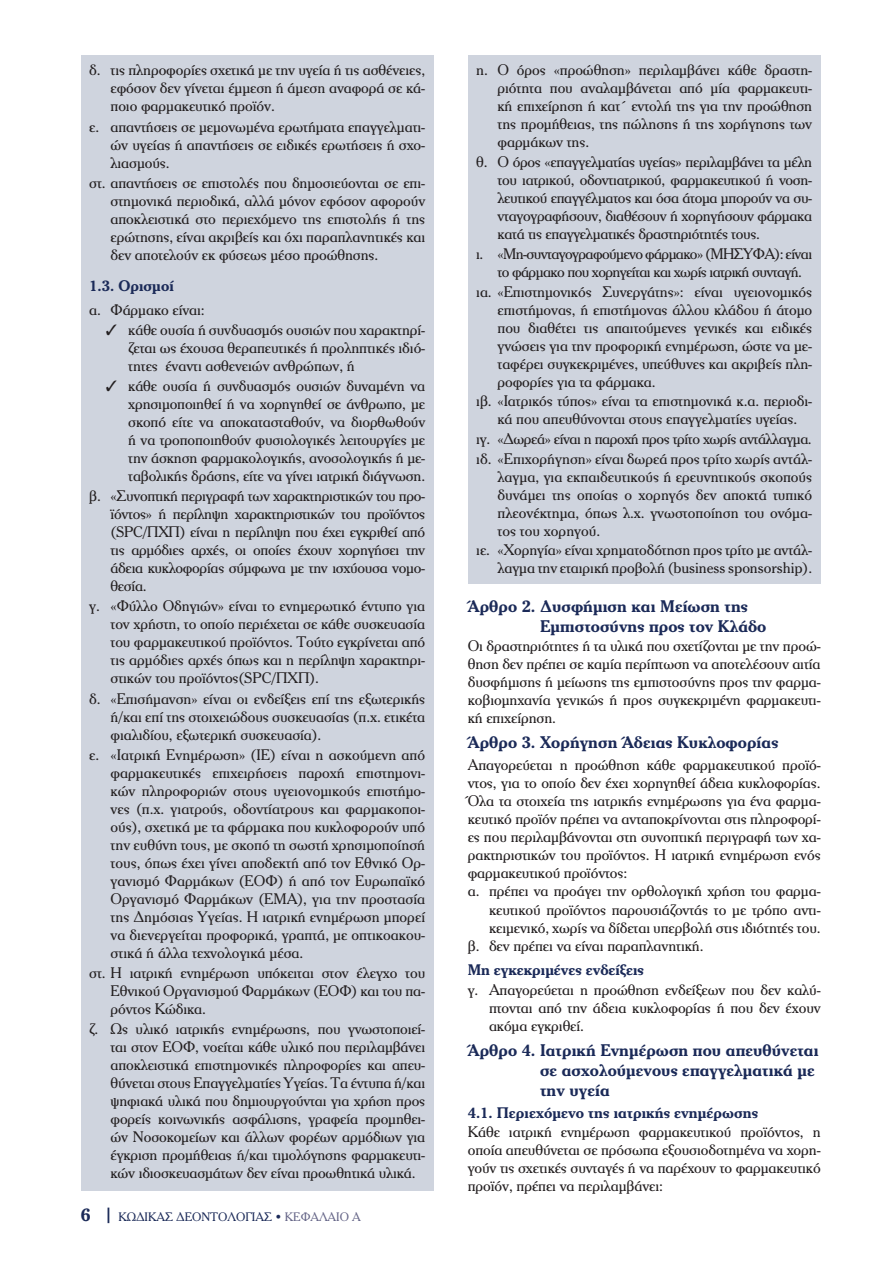
<style>
.page{position:relative;width:893px;height:1263px;background:#fff}
.page>*{position:absolute;margin:0;border:0;box-sizing:border-box;transform-origin:0 0}
.t1{font:700 16.5px/19.8px "PF Cheltenham";color:#1b2a58}
.t2{font:15px/18px "PF Cheltenham";letter-spacing:-.005em;color:#231f20;text-align:justify}
.t3{font:15px/18px "PF Cheltenham";letter-spacing:-.04em;color:#231f20}
.t4{font:700 15px "PF Cheltenham";color:#1b2a58}
.t5{font:12px "PF Cheltenham";color:#1b2a58}
.s1{font-weight:700;font-size:18px}
.s2{color:#656587}
</style>
<div class="page">
<div style="left:81px;top:55px;width:353px;height:1136px;background:#cfd4de"></div>
<div style="left:468px;top:55px;width:353px;height:529px;background:#cfd4de"></div>
<p class="t2" style="left:111px;top:61px;width:316px;text-indent:-21px">δ. τις πληροφορίες σχετικά µε την υγεία ή τις ασθένειες, εφόσον δεν γίνεται έµµεση ή άµεση αναφορά σε κά&shy;ποιο φαρµακευτικό προϊόν.</p>
<p class="t2" style="left:111px;top:117px;width:316px;text-indent:-21px">ε. απαντήσεις σε µεµονωµένα ερωτήµατα επαγγελµατι&shy;ών υγείας ή απαντήσεις σε ειδικές ερωτήσεις ή σχο&shy;λιασµούς.</p>
<p class="t2" style="left:111px;top:173px;width:316px;text-indent:-21px">στ. απαντήσεις σε επιστολές που δηµοσιεύονται σε επι&shy;στηµονικά περιοδικά, αλλά µόνον εφόσον αφορούν αποκλειστικά στο περιεχόµενο της επιστολής ή της ερώτησης, είναι ακριβείς και όχι παραπλανητικές και δεν αποτελούν εκ φύσεως µέσο προώθησης.</p>
<p class="t4" style="left:89px;top:276px;width:86px">1.3. Ορισμοί</p>
<p class="t2" style="left:89px;top:300px;width:117px">α. Φάρµακο είναι:</p>
<p class="t2" style="left:128px;top:321px;width:298px;text-indent:-22px">✓ κάθε ουσία ή συνδυασµός ουσιών που χαρακτηρί&shy;ζεται ως έχουσα θεραπευτικές ή προληπτικές ιδιό&shy;τητες έναντι ασθενειών ανθρώπων, ή</p>
<p class="t2" style="left:128px;top:377px;width:298px;text-indent:-22px">✓ κάθε ουσία ή συνδυασµός ουσιών δυναµένη να χρησιµοποιηθεί ή να χορηγηθεί σε άνθρωπο, µε σκοπό είτε να αποκατασταθούν, να διορθωθούν ή να τροποποιηθούν φυσιολογικές λειτουργίες µε την άσκηση φαρµακολογικής, ανοσολογικής ή µε&shy;ταβολικής δράσης, είτε να γίνει ιατρική διάγνωση.</p>
<p class="t2" style="left:111px;top:487px;width:316px;text-indent:-21px">β. «Συνοπτική περιγραφή των χαρακτηριστικών του προ&shy;ϊόντος» ή περίληψη χαρακτηριστικών του προϊόντος (SPC/ΠΧΠ) είναι η περίληψη που έχει εγκριθεί από τις αρµόδιες αρχές, οι οποίες έχουν χορηγήσει την άδεια κυκλοφορίας σύµφωνα µε την ισχύουσα νοµο&shy;θεσία.</p>
<p class="t2" style="left:111px;top:597px;width:316px;text-indent:-21px">γ. «Φύλλο Οδηγιών» είναι το ενηµερωτικό έντυπο για τον χρήστη, το οποίο περιέχεται σε κάθε συσκευασία του φαρµακευτικού προϊόντος. Τούτο εγκρίνεται από τις αρµόδιες αρχές όπως και η περίληψη χαρακτηρι&shy;στικών του προϊόντος(SPC/ΠΧΠ).</p>
<p class="t2" style="left:111px;top:689px;width:316px;text-indent:-21px">δ. «Επισήµανση» είναι οι ενδείξεις επί της εξωτερικής ή/και επί της στοιχειώδους συσκευασίας (π.χ. ετικέτα φιαλιδίου, εξωτερική συσκευασία).</p>
<p class="t2" style="left:111px;top:745px;width:316px;text-indent:-21px">ε. «Ιατρική Ενηµέρωση» (ΙΕ) είναι η ασκούµενη από φαρµακευτικές επιχειρήσεις παροχή επιστηµονι&shy;κών πληροφοριών στους υγειονοµικούς επιστήµο&shy;νες (π.χ. γιατρούς, οδοντίατρους και φαρµακοποι&shy;ούς), σχετικά µε τα φάρµακα που κυκλοφορούν υπό την ευθύνη τους, µε σκοπό τη σωστή χρησιµοποίησή τους, όπως έχει γίνει αποδεκτή από τον Εθνικό Ορ&shy;γανισµό Φαρµάκων (ΕΟΦ) ή από τον Ευρωπαϊκό Οργανισµό Φαρµάκων (ΕΜΑ), για την προστασία της ∆ηµόσιας Υγείας. Η ιατρική ενηµέρωση µπορεί να διενεργείται προφορικά, γραπτά, µε οπτικοακου&shy;στικά ή άλλα τεχνολογικά µέσα.</p>
<p class="t2" style="left:111px;top:963px;width:316px;text-indent:-21px">στ. Η ιατρική ενηµέρωση υπόκειται στον έλεγχο του Εθνικού Οργανισµού Φαρµάκων (ΕΟΦ) και του πα&shy;ρόντος Κώδικα.</p>
<p class="t2" style="left:111px;top:1019px;width:316px;text-indent:-21px">ζ. Ως υλικό ιατρικής ενηµέρωσης, που γνωστοποιεί&shy;ται στον ΕΟΦ, νοείται κάθε υλικό που περιλαµβάνει αποκλειστικά επιστηµονικές πληροφορίες και απευ&shy;θύνεται στους Επαγγελµατίες Υγείας. Τα έντυπα ή/και ψηφιακά υλικά που δηµιουργούνται για χρήση προς φορείς κοινωνικής ασφάλισης, γραφεία προµηθει&shy;ών Νοσοκοµείων και άλλων φορέων αρµόδιων για έγκριση προµήθειας ή/και τιµολόγησης φαρµακευτι&shy;κών ιδιοσκευασµάτων δεν είναι προωθητικά υλικά.</p>
<p class="t5" style="left:81px;top:1210px;width:281px"><span class="s1">6 |</span> ΚΩΔΙΚΑΣ ΔΕΟΝΤΟΛΟΓΙΑΣ <span class="s2">ΚΕΦΑΛΑΙΟ Α</span></p>
<p class="t2" style="left:497px;top:61px;width:316px;text-indent:-21px">η. Ο όρος «προώθηση» περιλαµβάνει κάθε δραστη&shy;ριότητα που αναλαµβάνεται από µία φαρµακευτι&shy;κή επιχείρηση ή κατ΄ εντολή της για την προώθηση της προµήθειας, της πώλησης ή της χορήγησης των φαρµάκων της.</p>
<p class="t2" style="left:497px;top:153px;width:316px;text-indent:-21px">θ. Ο όρος «επαγγελµατίας υγείας» περιλαµβάνει τα µέλη του ιατρικού, οδοντιατρικού, φαρµακευτικού ή νοση&shy;λευτικού επαγγέλµατος και όσα άτοµα µπορούν να συ&shy;νταγογραφήσουν, διαθέσουν ή χορηγήσουν φάρµακα κατά τις επαγγελµατικές δραστηριότητές τους.</p>
<p class="t3" style="left:497px;top:244px;width:316px;text-indent:-21px">ι. «Μη-συνταγογραφούµενο φάρµακο» (ΜΗΣΥΦΑ): είναι το φάρµακο που χορηγείται και χωρίς ιατρική συνταγή.</p>
<p class="t2" style="left:497px;top:282px;width:316px;text-indent:-21px">ια. «Επιστηµονικός Συνεργάτης»: είναι υγειονοµικός επιστήµονας, ή επιστήµονας άλλου κλάδου ή άτοµο που διαθέτει τις απαιτούµενες γενικές και ειδικές γνώσεις για την προφορική ενηµέρωση, ώστε να µε&shy;ταφέρει συγκεκριµένες, υπεύθυνες και ακριβείς πλη&shy;ροφορίες για τα φάρµακα.</p>
<p class="t2" style="left:476px;top:392px;width:337px;text-align:center">ιβ. «Ιατρικός τύπος» είναι τα επιστηµονικά κ.α. περιοδι&shy;κά που απευθύνονται στους επαγγελµατίες υγείας.</p>
<p class="t2" style="left:476px;top:429px;width:337px;line-height:19.6px">ιγ. «∆ωρεά» είναι η παροχή προς τρίτο χωρίς αντάλλαγµα. ιδ. «Επιχορήγηση» είναι δωρεά προς τρίτο χωρίς αντάλ-</p>
<p class="t2" style="left:497px;top:467px;width:316px">λαγµα, για εκπαιδευτικούς ή ερευνητικούς σκοπούς δυνάµει της οποίας ο χορηγός δεν αποκτά τυπικό πλεονέκτηµα, όπως λ.χ. γνωστοποίηση του ονόµα&shy;τος του χορηγού.</p>
<p class="t2" style="left:476px;top:541px;width:337px;text-align:right">ιε. «Χορηγία» είναι χρηµατοδότηση προς τρίτο µε αντάλ&shy;λαγµα την εταιρική προβολή (business sponsorship).</p>
<p class="t1" style="left:540px;top:596px;width:228px;text-indent:-72px">Άρθρο 2. ∆υσφήµιση και Μείωση της<br>Εµπιστοσύνης προς τον Κλάδο</p>
<p class="t2" style="left:468px;top:637px;width:354px">Οι δραστηριότητες ή τα υλικά που σχετίζονται µε την προώ&shy;θηση δεν πρέπει σε καµία περίπτωση να αποτελέσουν αιτία δυσφήµισης ή µείωσης της εµπιστοσύνης προς την φαρµα&shy;κοβιοµηχανία γενικώς ή προς συγκεκριµένη φαρµακευτι&shy;κή επιχείρηση.</p>
<p class="t1" style="left:468px;top:732px;width:312px">Άρθρο 3. Χορήγηση Άδειας Κυκλοφορίας</p>
<p class="t2" style="left:468px;top:755px;width:354px">Απαγορεύεται η προώθηση κάθε φαρµακευτικού προϊό-</p>
<p class="t2" style="left:468px;top:773px;width:354px">ντος, για το οποίο δεν έχει χορηγηθεί άδεια κυκλοφορίας.</p>
<p class="t2" style="left:468px;top:792px;width:354px">Όλα τα στοιχεία της ιατρικής ενηµέρωσης για ένα φαρµα-</p>
<p class="t2" style="left:468px;top:810px;width:354px">κευτικό προϊόν πρέπει να ανταποκρίνονται στις πληροφορί-</p>
<p class="t2" style="left:468px;top:828px;width:354px">ες που περιλαµβάνονται στη συνοπτική περιγραφή των χα-</p>
<p class="t2" style="left:468px;top:846px;width:354px">ρακτηριστικών του προϊόντος. Η ιατρική ενηµέρωση ενός</p>
<p class="t2" style="left:468px;top:864px;width:161px">φαρµακευτικού προϊόντος:</p>
<p class="t2" style="left:468px;top:882px;width:354px">α. πρέπει να προάγει την ορθολογική χρήση του φαρµα-</p>
<p class="t2" style="left:489px;top:900px;width:333px">κευτικού προϊόντος παρουσιάζοντάς το µε τρόπο αντι-</p>
<p class="t2" style="left:489px;top:918px;width:333px">κειµενικό, χωρίς να δίδεται υπερβολή στις ιδιότητές του.</p>
<p class="t2" style="left:468px;top:936px;width:237px">β. δεν πρέπει να είναι παραπλανητική.</p>
<p class="t4" style="left:468px;top:961px;width:178px">Μη εγκεκριμένες ενδείξεις</p>
<p class="t2" style="left:489px;top:981px;width:333px;text-indent:-21px">γ. Απαγορεύεται η προώθηση ενδείξεων που δεν καλύ&shy;πτονται από την άδεια κυκλοφορίας ή που δεν έχουν ακόµα εγκριθεί.</p>
<p class="t1" style="left:540px;top:1040px;width:280px;text-indent:-72px">Άρθρο 4. Ιατρική Ενηµέρωση που απευθύνεται σε ασχολούµενους επαγγελµατικά µε την υγεία</p>
<p class="t4" style="left:468px;top:1104px;width:292px">4.1. Περιεχόµενο της ιατρικής ενηµέρωσης</p>
<p class="t2" style="left:468px;top:1122px;width:354px">Κάθε ιατρική ενηµέρωση φαρµακευτικού προϊόντος, η οποία απευθύνεται σε πρόσωπα εξουσιοδοτηµένα να χορη&shy;γούν τις σχετικές συνταγές ή να παρέχουν το φαρµακευτικό προϊόν, πρέπει να περιλαµβάνει:</p>
</div>
